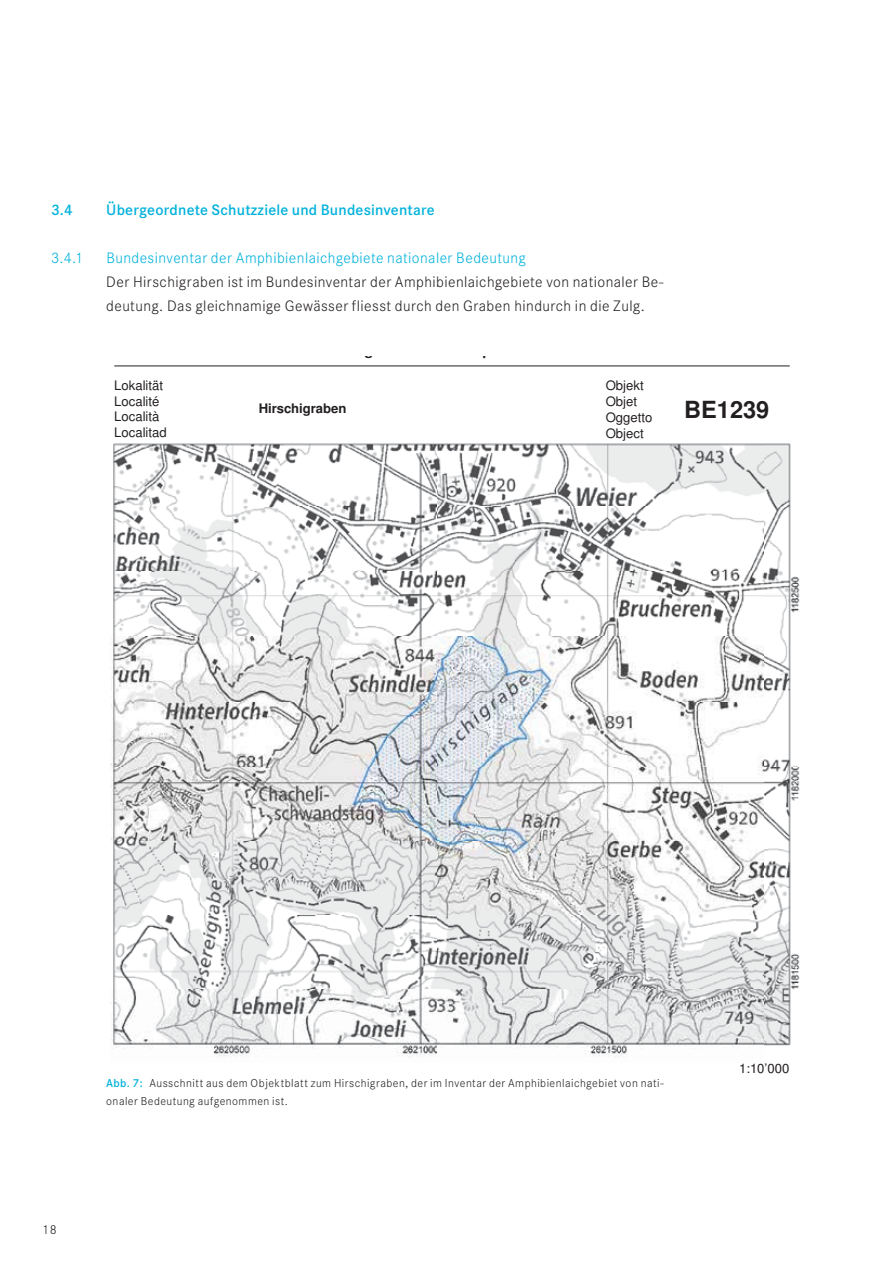
<style>
.page{position:relative;width:893px;height:1263px;background:#fff}
.page>*{position:absolute;margin:0;border:0;box-sizing:border-box;transform-origin:0 0}
.t1{font:700 23.55px "Nimbus San L";color:#231f20}
.t2{font:300 15.75px/24px "Corporate S Pro";letter-spacing:.025em;color:#231f20}
.t3{font:300 15.75px "Corporate S Pro";letter-spacing:.025em;color:#00b2dc}
.t4{font:600 15.75px "Corporate S Pro";letter-spacing:.015em;color:#00b2dc}
.t5{font:700 14.4px "Nimbus San L";color:#231f20}
.t6{font:300 13.5px "Corporate S Pro";color:#231f20}
.t7{font:13.05px/15.8px "Nimbus San L";color:#231f20}
.t8{font:700 13.05px "Nimbus San L";color:#231f20}
.t9{font:300 12px/18px "Corporate S Pro";letter-spacing:.04em;color:#231f20}
.s1{font-weight:600;color:#00b2dc}
</style>
<div class="page">
<img style="left:111px;top:443px;width:689px;height:615px">
<hr style="left:114px;top:366px;width:676px;height:1px;background:#231f20">
<p class="t4" style="left:51px;top:204px;width:23px">3.4</p>
<p class="t4" style="left:106px;top:204px;width:330px">Übergeordnete Schutzziele und Bundesinventare</p>
<p class="t3" style="left:51px;top:252px;width:34px">3.4.1</p>
<p class="t3" style="left:106px;top:252px;width:421px">Bundesinventar der Amphibienlaichgebiete nationaler Bedeutung</p>
<p class="t2" style="left:106px;top:272px;width:559px">Der Hirschigraben ist im Bundesinventar der Amphibienlaichgebiete von nationaler Be&shy;deutung. Das gleichnamige Gewässer fliesst durch den Graben hindurch in die Zulg.</p>
<p class="t7" style="left:114px;top:379px;width:54px">Lokalität<br>Localité<br>Località<br>Localitad</p>
<p class="t8" style="left:259px;top:402px;width:89px">Hirschigraben</p>
<p class="t5" style="left:364px;top:343px;width:10px">g</p>
<p class="t5" style="left:482px;top:343px;width:10px">p</p>
<p class="t7" style="left:606px;top:379px;width:48px">Objekt<br>Objet<br>Oggetto<br>Object</p>
<h1 class="t1" style="left:684px;top:399px;width:87px">BE1239</h1>
<p class="t6" style="left:43px;top:1224px;width:16px">18</p>
<p class="t9" style="left:106px;top:1075px;width:559px"><span class="s1">Abb. 7:</span> Ausschnitt aus dem Objektblatt zum Hirschigraben, der im Inventar der Amphibienlaichgebiet von nati&shy;onaler Bedeutung aufgenommen ist.</p>
<p class="t7" style="left:739px;top:1061px;width:52px">1:10’000</p>
</div>
